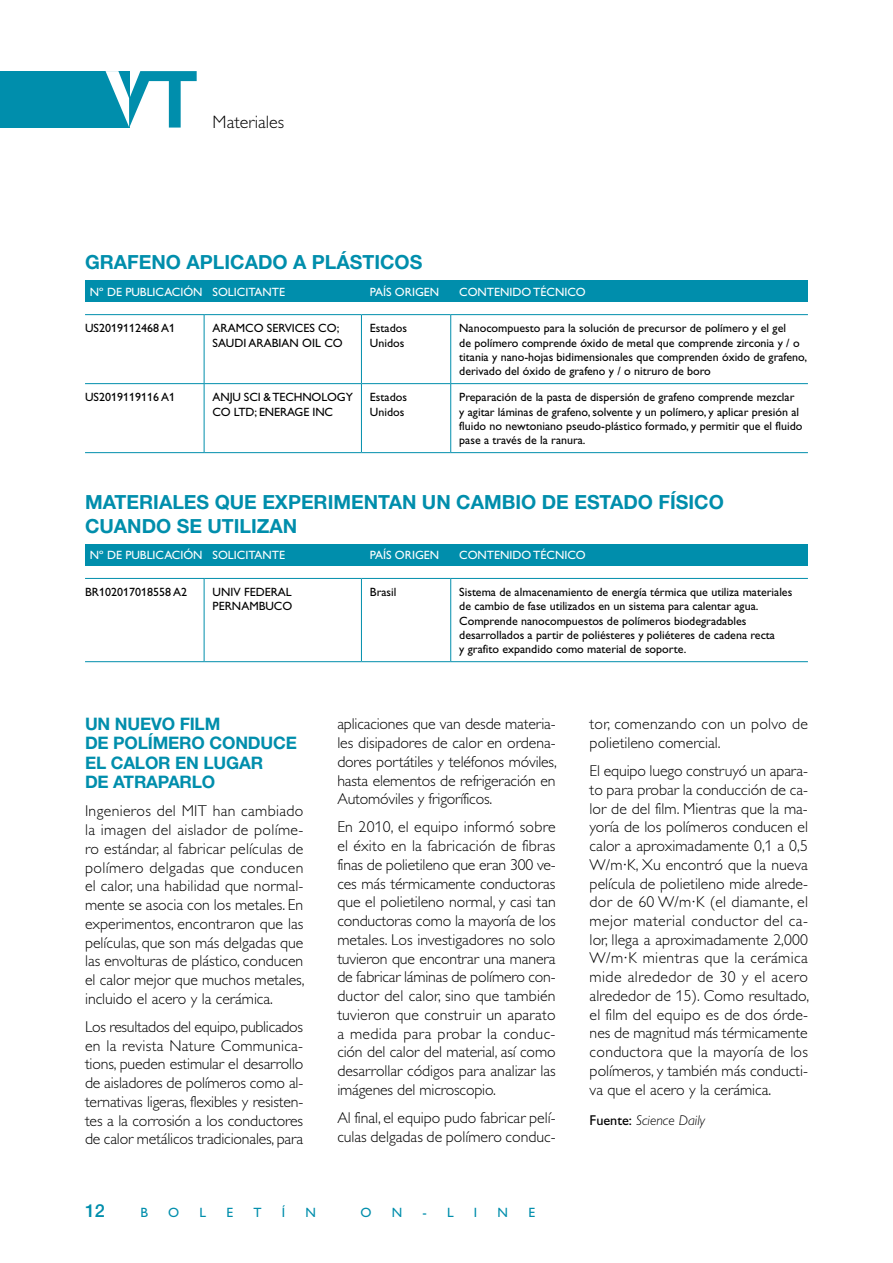
<style>
.page{position:relative;width:893px;height:1263px;background:#fff}
.page>*{position:absolute;margin:0;border:0;box-sizing:border-box;transform-origin:0 0}
.t1{font:700 19.5px/23.4px "Helvetica Neue LT Std";color:#008eac}
.t2{font:300 18px "Gill Alt One";color:#000}
.t3{font:500 18px "Helvetica Neue LT Std";color:#008eac}
.t4{font:700 17.25px/19.5px "Helvetica Neue LT Std";letter-spacing:-.01em;color:#008eac}
.t5{font:300 15.75px/18.8px "Gill Alt One";color:#000;text-align:justify}
.t6{font:italic 300 14.25px "Gill Alt One";color:#000}
.t7{font:13.5px "Gill Alt One";color:#008eac}
.t8{font:12px/14.2px "Gill Alt One";color:#000}
.t9{font:12px "Gill Alt One";color:#fff}
.s1{font-weight:400;font-style:normal}
</style>
<div class="page">
<div style="left:0;top:71px;width:129px;height:57px;background:#008eac"></div>
<svg style="left:106px;top:71px;width:91px;height:57px"></svg>
<div style="left:85px;top:281px;width:723px;height:21px;background:#008eac"></div>
<div style="left:85px;top:544px;width:723px;height:22px;background:#008eac"></div>
<hr style="left:85px;top:314px;width:119px;height:1px;background:#008eac">
<hr style="left:204px;top:314px;width:157px;height:1px;background:#008eac">
<hr style="left:204px;top:315px;width:1px;height:68px;background:#008eac">
<hr style="left:361px;top:314px;width:90px;height:1px;background:#008eac">
<hr style="left:361px;top:315px;width:1px;height:68px;background:#008eac">
<hr style="left:451px;top:314px;width:357px;height:1px;background:#008eac">
<hr style="left:450px;top:315px;width:1px;height:68px;background:#008eac">
<hr style="left:85px;top:383px;width:119px;height:1px;background:#008eac">
<hr style="left:204px;top:383px;width:157px;height:1px;background:#008eac">
<hr style="left:204px;top:384px;width:1px;height:68px;background:#008eac">
<hr style="left:361px;top:383px;width:90px;height:1px;background:#008eac">
<hr style="left:361px;top:384px;width:1px;height:68px;background:#008eac">
<hr style="left:451px;top:383px;width:357px;height:1px;background:#008eac">
<hr style="left:450px;top:384px;width:1px;height:68px;background:#008eac">
<hr style="left:85px;top:452px;width:119px;height:1px;background:#008eac">
<hr style="left:204px;top:452px;width:157px;height:1px;background:#008eac">
<hr style="left:361px;top:452px;width:90px;height:1px;background:#008eac">
<hr style="left:451px;top:452px;width:357px;height:1px;background:#008eac">
<hr style="left:85px;top:578px;width:119px;height:1px;background:#008eac">
<hr style="left:204px;top:578px;width:157px;height:1px;background:#008eac">
<hr style="left:204px;top:579px;width:1px;height:82px;background:#008eac">
<hr style="left:361px;top:578px;width:90px;height:1px;background:#008eac">
<hr style="left:361px;top:579px;width:1px;height:82px;background:#008eac">
<hr style="left:451px;top:578px;width:357px;height:1px;background:#008eac">
<hr style="left:450px;top:579px;width:1px;height:82px;background:#008eac">
<hr style="left:85px;top:661px;width:119px;height:1px;background:#008eac">
<hr style="left:204px;top:661px;width:157px;height:1px;background:#008eac">
<hr style="left:361px;top:661px;width:90px;height:1px;background:#008eac">
<hr style="left:451px;top:661px;width:357px;height:1px;background:#008eac">
<p class="t2" style="left:213px;top:111px;width:73px">Materiales</p>
<p class="t1" style="left:85px;top:250px;width:339px">GRAFENO APLICADO A PLÁSTICOS</p>
<p class="t9" style="left:90px;top:285px;width:114px">Nº DE PUBLICACIÓN</p>
<p class="t9" style="left:213px;top:285px;width:74px">SOLICITANTE</p>
<p class="t9" style="left:370px;top:285px;width:71px">PAÍS ORIGEN</p>
<p class="t9" style="left:459px;top:285px;width:128px">CONTENIDO TÉCNICO</p>
<p class="t8" style="left:85px;top:321px;width:92px">US2019112468 A1</p>
<p class="t8" style="left:213px;top:321px;width:132px">ARAMCO SERVICES CO;<br>SAUDI ARABIAN OIL CO</p>
<p class="t8" style="left:370px;top:321px;width:39px">Estados<br>Unidos</p>
<p class="t8" style="left:459px;top:321px;width:349px">Nanocompuesto para la solución de precursor de polímero y el gel<br>de polímero comprende óxido de metal que comprende zirconia y / o titania y nano-hojas bidimensionales que comprenden óxido de grafeno, derivado del óxido de grafeno y / o nitruro de boro</p>
<p class="t8" style="left:85px;top:390px;width:92px">US2019119116 A1</p>
<p class="t8" style="left:213px;top:390px;width:142px">ANJU SCI &amp; TECHNOLOGY<br>CO LTD; ENERAGE INC</p>
<p class="t8" style="left:370px;top:390px;width:39px">Estados<br>Unidos</p>
<p class="t8" style="left:459px;top:390px;width:345px">Preparación de la pasta de dispersión de grafeno comprende mezclar y agitar láminas de grafeno, solvente y un polímero, y aplicar presión al fluido no newtoniano pseudo-plástico formado, y permitir que el fluido pase a través de la ranura.</p>
<p class="t1" style="left:85px;top:490px;width:640px">MATERIALES QUE EXPERIMENTAN UN CAMBIO DE ESTADO FÍSICO<br>CUANDO SE UTILIZAN</p>
<p class="t9" style="left:90px;top:548px;width:114px">Nº DE PUBLICACIÓN</p>
<p class="t9" style="left:213px;top:548px;width:74px">SOLICITANTE</p>
<p class="t9" style="left:370px;top:548px;width:71px">PAÍS ORIGEN</p>
<p class="t9" style="left:459px;top:548px;width:128px">CONTENIDO TÉCNICO</p>
<p class="t8" style="left:85px;top:585px;width:104px">BR102017018558 A2</p>
<p class="t8" style="left:213px;top:585px;width:81px">UNIV FEDERAL<br>PERNAMBUCO</p>
<p class="t8" style="left:370px;top:585px;width:28px">Brasil</p>
<p class="t8" style="left:459px;top:585px;width:335px">Sistema de almacenamiento de energía térmica que utiliza materiales de cambio de fase utilizados en un sistema para calentar agua.<br>Comprende nanocompuestos de polímeros biodegradables desarrollados a partir de poliésteres y poliéteres de cadena recta<br>y grafito expandido como material de soporte.</p>
<p class="t4" style="left:85px;top:713px;width:213px">UN NUEVO FILM<br>DE POLÍMERO CONDUCE<br>EL CALOR EN LUGAR<br>DE ATRAPARLO</p>
<p class="t5" style="left:85px;top:802px;width:221px">Ingenieros del MIT han cambiado la imagen del aislador de políme&shy;ro estándar, al fabricar películas de polímero delgadas que conducen el calor, una habilidad que normal&shy;mente se asocia con los metales. En experimentos, encontraron que las películas, que son más delgadas que las envolturas de plástico, conducen el calor mejor que muchos metales, incluido el acero y la cerámica.</p>
<p class="t5" style="left:85px;top:1017px;width:220px">Los resultados del equipo, publicados en la revista Nature Communica&shy;tions, pueden estimular el desarrollo de aisladores de polímeros como al&shy;ternativas ligeras, flexibles y resisten&shy;tes a la corrosión a los conductores de calor metálicos tradicionales, para</p>
<p class="t5" style="left:337px;top:715px;width:221px">aplicaciones que van desde materia&shy;les disipadores de calor en ordena&shy;dores portátiles y teléfonos móviles, hasta elementos de refrigeración en Automóviles y frigoríficos.</p>
<p class="t5" style="left:337px;top:818px;width:220px">En 2010, el equipo informó sobre el éxito en la fabricación de fibras finas de polietileno que eran 300 ve&shy;ces más térmicamente conductoras que el polietileno normal, y casi tan conductoras como la mayoría de los metales. Los investigadores no solo tuvieron que encontrar una manera de fabricar láminas de polímero con&shy;ductor del calor, sino que también tuvieron que construir un aparato a medida para probar la conduc&shy;ción del calor del material, así como desarrollar códigos para analizar las imágenes del microscopio.</p>
<p class="t5" style="left:337px;top:1108px;width:220px">Al final, el equipo pudo fabricar pelí&shy;culas delgadas de polímero conduc-</p>
<p class="t3" style="left:85px;top:1200px;width:21px">12</p>
<p class="t7" style="left:140px;top:1205px;width:9px">B</p>
<p class="t7" style="left:168px;top:1205px;width:13px">O</p>
<p class="t7" style="left:200px;top:1205px;width:8px">L</p>
<p class="t7" style="left:226px;top:1205px;width:8px">E</p>
<p class="t7" style="left:253px;top:1205px;width:10px">T</p>
<p class="t7" style="left:282px;top:1205px;width:5px">Í</p>
<p class="t7" style="left:306px;top:1205px;width:12px">N</p>
<p class="t7" style="left:360px;top:1205px;width:13px">O</p>
<p class="t7" style="left:392px;top:1205px;width:12px">N</p>
<p class="t7" style="left:422px;top:1205px;width:33px">- L</p>
<p class="t7" style="left:474px;top:1205px;width:5px">I</p>
<p class="t7" style="left:498px;top:1205px;width:12px">N</p>
<p class="t7" style="left:528px;top:1205px;width:8px">E</p>
<p class="t5" style="left:590px;top:714px;width:220px">tor, comenzando con un polvo de polietileno comercial.</p>
<p class="t5" style="left:590px;top:761px;width:221px">El equipo luego construyó un apara&shy;to para probar la conducción de ca&shy;lor de del film. Mientras que la ma&shy;yoría de los polímeros conducen el calor a aproximadamente 0,1 a 0,5<br>W/m·K, Xu encontró que la nueva película de polietileno mide alrede&shy;dor de 60 W/m·K (el diamante, el mejor material conductor del ca&shy;lor, llega a aproximadamente 2,000<br>W/m·K mientras que la cerámica mide alrededor de 30 y el acero alrededor de 15). Como resultado, el film del equipo es de dos órde&shy;nes de magnitud más térmicamente conductora que la mayoría de los polímeros, y también más conducti&shy;va que el acero y la cerámica.</p>
<p class="t6" style="left:590px;top:1112px;width:117px"><span class="s1">Fuente:</span> Science Daily</p>
</div>
